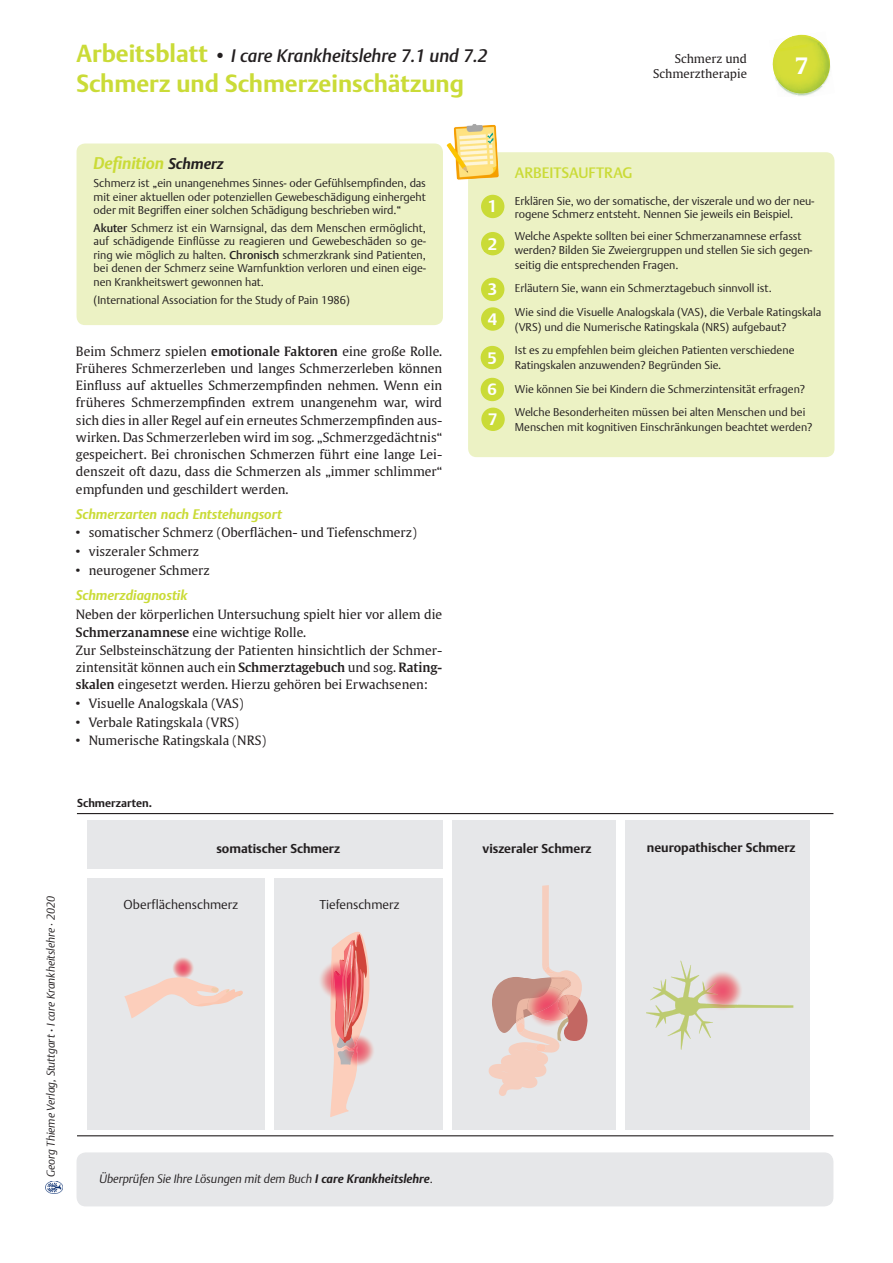
<style>
.page{position:relative;width:893px;height:1263px;background:#fff}
.page>*{position:absolute;margin:0;border:0;box-sizing:border-box;transform-origin:0 0}
.Ü1{font:700 24px "Thieme Argo 2011";color:#cadb37}
.t1{font:700 22.5px "Thieme Gulliver 2011";color:#fff}
.Ü1-2{font:italic 500 18px "Thieme Argo 2011";color:#231f20}
.ÜberschriftKästen{font:italic 700 16.5px "Thieme Argo 2011";color:#cadb37}
.t2{font:700 16.5px "Thieme Argo 2008";color:#fff}
.ÜberschriftKästen-2{font:500 15px "Thieme Argo 2011";color:#cadb37}
.Ü3{font:italic 700 13.5px "Thieme Argo 2011";color:#cadb37}
.Fließtext{font:12.75px/17.2px "Thieme Gulliver 2011";color:#231f20;text-align:justify}
.t3{font:700 12.75px "Thieme Argo 2011";color:#231f20}
.t4{font:300 12.75px "Thieme Argo 2011";color:#231f20}
.Copyright{font:italic 300 12px "Thieme Argo 2011";color:#231f20}
.Kapitel{font:12px "Thieme Gulliver 2011";color:#231f20}
.ÜberschriftKästen-3{font:300 11.25px/13.5px "Thieme Argo 2008";color:#231f20;text-align:justify}
.ÜberschriftKästen-4{font:300 11.25px/15px "Thieme Argo 2011";color:#231f20}
.Arbeitsauftrag_Frage{font:300 11.25px/13.5px "Thieme Argo 2008";color:#231f20}
.Copyright-2{font:italic 300 11.25px "Thieme Argo 2011";color:#231f20}
.Bildüberschrift{font:700 11.25px "Thieme Argo 2011";color:#231f20}
.s1{font-weight:700;font-style:normal;font-size:24px;color:#cadb37}
.s2{font-size:15px;color:#231f20}
.s3{font-weight:500}
.s4{font-weight:600}
.s5{font-weight:500;font-style:normal}
.s6{font-weight:700}
.s7{font-style:normal;font-size:11.25px}
</style>
<div class="page">
<img style="left:789px;top:93px;width:8px;height:2px">
<img style="left:797px;top:93px;width:16px;height:3px">
<img style="left:773px;top:49px;width:52px;height:44px">
<img style="left:777px;top:35px;width:43px;height:14px">
<img style="left:819px;top:42px;width:11px;height:39px">
<div style="left:77px;top:1153px;width:756px;height:53px;background:#e6e7e9;border-radius:9px"></div>
<div style="left:77px;top:1152px;width:756px;height:54px;border:2px solid #e6e7e9;border-radius:9px"></div>
<img style="left:45px;top:1181px;width:17px;height:12px">
<hr style="left:77px;top:813px;width:756px;height:1px;background:#231f20">
<hr style="left:77px;top:1135px;width:756px;height:1px;background:#231f20">
<div style="left:87px;top:820px;width:723px;height:310px;background:#e6e7e9"></div>
<img style="left:172px;top:957px;width:22px;height:22px;border-radius:11px">
<svg style="left:488px;top:885px;width:100px;height:211px"></svg>
<img style="left:532px;top:992px;width:35px;height:29px">
<img style="left:527px;top:986px;width:35px;height:27px">
<img style="left:531px;top:991px;width:31px;height:23px">
<img style="left:557px;top:995px;width:12px;height:21px">
<svg style="left:124px;top:977px;width:119px;height:41px"></svg>
<img style="left:372px;top:1045px;width:2px;height:11px">
<img style="left:320px;top:964px;width:10px;height:32px">
<svg style="left:330px;top:932px;width:42px;height:185px"></svg>
<img style="left:356px;top:969px;width:2px;height:22px">
<svg style="left:646px;top:960px;width:147px;height:90px"></svg>
<img style="left:701px;top:970px;width:42px;height:41px">
<img style="left:702px;top:982px;width:35px;height:26px">
<div style="left:87px;top:869px;width:362px;height:8px;background:#fff"></div>
<div style="left:265px;top:877px;width:9px;height:253px;background:#fff"></div>
<div style="left:444px;top:820px;width:8px;height:310px;background:#fff"></div>
<div style="left:617px;top:820px;width:8px;height:310px;background:#fff"></div>
<div style="left:468px;top:152px;width:366px;height:305px;background:#ecf2c4;border-radius:9px"></div>
<div style="left:482px;top:195px;width:22px;height:22px;background:#cadb37;border-radius:50%"></div>
<div style="left:481px;top:195px;width:23px;height:23px;border:2px solid #cadb37;border-radius:50%"></div>
<div style="left:484px;top:199px;width:17px;height:15px;background:#cadb37"></div>
<div style="left:482px;top:233px;width:22px;height:22px;background:#cadb37;border-radius:50%"></div>
<div style="left:481px;top:232px;width:23px;height:23px;border:2px solid #cadb37;border-radius:50%"></div>
<div style="left:484px;top:237px;width:17px;height:14px;background:#cadb37"></div>
<div style="left:482px;top:278px;width:22px;height:22px;background:#cadb37;border-radius:50%"></div>
<div style="left:481px;top:278px;width:23px;height:23px;border:2px solid #cadb37;border-radius:50%"></div>
<div style="left:484px;top:282px;width:17px;height:15px;background:#cadb37"></div>
<div style="left:482px;top:308px;width:22px;height:22px;background:#cadb37;border-radius:50%"></div>
<div style="left:481px;top:307px;width:23px;height:24px;border:2px solid #cadb37;border-radius:50%"></div>
<div style="left:484px;top:312px;width:17px;height:15px;background:#cadb37"></div>
<div style="left:481px;top:347px;width:22px;height:21px;background:#cadb37;border-radius:50%"></div>
<div style="left:481px;top:346px;width:23px;height:23px;border:2px solid #cadb37;border-radius:50%"></div>
<div style="left:484px;top:351px;width:16px;height:14px;background:#cadb37"></div>
<div style="left:481px;top:378px;width:22px;height:22px;background:#cadb37;border-radius:50%"></div>
<div style="left:481px;top:378px;width:23px;height:23px;border:2px solid #cadb37;border-radius:50%"></div>
<div style="left:484px;top:382px;width:16px;height:15px;background:#cadb37"></div>
<img style="left:442px;top:124px;width:66px;height:56px">
<div style="left:77px;top:144px;width:366px;height:181px;background:#ecf2c4;border-radius:9px"></div>
<div style="left:482px;top:408px;width:22px;height:22px;background:#cadb37;border-radius:50%"></div>
<div style="left:481px;top:408px;width:24px;height:23px;border:2px solid #cadb37;border-radius:50%"></div>
<div style="left:485px;top:412px;width:16px;height:15px;background:#cadb37"></div>
<p class="Ü1-2" style="left:77px;top:44px;width:412px"><span class="s1">Arbeitsblatt</span> • I care Krankheitslehre 7.1 und 7.2</p>
<p class="Ü1" style="left:77px;top:67px;width:389px">Schmerz und Schmerzeinschätzung</p>
<p class="Kapitel" style="left:675px;top:50px;width:74px">Schmerz und</p>
<p class="Kapitel" style="left:653px;top:64px;width:95px">Schmerztherapie</p>
<p class="t1" style="left:795px;top:47px;width:15px">7</p>
<p class="ÜberschriftKästen" style="left:94px;top:152px;width:132px">Definition <span class="s2">Schmerz</span></p>
<p class="ÜberschriftKästen-3" style="left:94px;top:176px;width:334px">Schmerz ist „ein unangenehmes Sinnes- oder Gefühlsempfinden, das mit einer aktuellen oder potenziellen Gewebeschädigung einhergeht oder mit Begriffen einer solchen Schädigung beschrieben wird.“</p>
<p class="ÜberschriftKästen-3" style="left:94px;top:221px;width:334px"><span class="s3">Akuter</span> Schmerz ist ein Warnsignal, das dem Menschen ermöglicht, auf schädigende Einflüsse zu reagieren und Gewebeschäden so ge&shy;ring wie möglich zu halten. <span class="s3">Chronisch</span> schmerzkrank sind Patienten, bei denen der Schmerz seine Warnfunktion verloren und einen eige&shy;nen Krankheitswert gewonnen hat.</p>
<p class="ÜberschriftKästen-3" style="left:94px;top:293px;width:258px">(International Association for the Study of Pain 1986)</p>
<p class="Fließtext" style="left:76px;top:342px;width:368px">Beim Schmerz spielen <span class="s4">emotionale Faktoren</span> eine große Rolle.<br>Früheres Schmerzerleben und langes Schmerzerleben können Einfluss auf aktuelles Schmerzempfinden nehmen. Wenn ein früheres Schmerzempfinden extrem unangenehm war, wird sich dies in aller Regel auf ein erneutes Schmerzempfinden aus&shy;wirken. Das Schmerzerleben wird im sog. „Schmerzgedächtnis“ gespeichert. Bei chronischen Schmerzen führt eine lange Lei&shy;denszeit oft dazu, dass die Schmerzen als „immer schlimmer“ empfunden und geschildert werden.</p>
<p class="Ü3" style="left:76px;top:505px;width:208px">Schmerzarten nach Entstehungsort</p>
<p class="Fließtext" style="left:76px;top:523px;width:342px">• somatischer Schmerz (Oberflächen- und Tiefenschmerz)</p>
<p class="Fließtext" style="left:76px;top:542px;width:125px">• viszeraler Schmerz</p>
<p class="Fließtext" style="left:76px;top:561px;width:135px">• neurogener Schmerz</p>
<p class="Ü3" style="left:76px;top:586px;width:113px">Schmerzdiagnostik</p>
<p class="Fließtext" style="left:76px;top:604px;width:368px;line-height:18.8px">Neben der körperlichen Untersuchung spielt hier vor allem die<br><span class="s4">Schmerzanamnese</span> eine wichtige Rolle.</p>
<p class="Fließtext" style="left:76px;top:641px;width:368px">Zur Selbsteinschätzung der Patienten hinsichtlich der Schmer&shy;zintensität können auch ein <span class="s4">Schmerztagebuch</span> und sog. <span class="s4">Rating&shy;skalen</span> eingesetzt werden. Hierzu gehören bei Erwachsenen:</p>
<p class="Fließtext" style="left:76px;top:694px;width:169px">• Visuelle Analogskala (VAS)</p>
<p class="Fließtext" style="left:76px;top:713px;width:164px">• Verbale Ratingskala (VRS)</p>
<p class="Fließtext" style="left:76px;top:731px;width:192px">• Numerische Ratingskala (NRS)</p>
<p class="Copyright-2" style="left:43px;top:1177px;width:283px;rotate:-90deg">Georg Thieme Verlag, Stuttgart <span class="s5">·</span> I care Krankheitslehre · 2020</p>
<p class="Bildüberschrift" style="left:77px;top:796px;width:76px">Schmerzarten.</p>
<p class="t3" style="left:216px;top:839px;width:125px">somatischer Schmerz</p>
<p class="t4" style="left:124px;top:896px;width:116px">Oberflächenschmerz</p>
<p class="t4" style="left:319px;top:896px;width:82px">Tiefenschmerz</p>
<p class="Copyright" style="left:99px;top:1170px;width:335px">Überprüfen Sie Ihre Lösungen mit dem Buch <span class="s6">I care Krankheitslehre</span><span class="s7">.</span></p>
<p class="t2" style="left:488px;top:195px;width:11px">1</p>
<p class="t2" style="left:488px;top:233px;width:11px">2</p>
<p class="t2" style="left:488px;top:278px;width:11px">3</p>
<p class="t2" style="left:488px;top:308px;width:11px">4</p>
<p class="t2" style="left:487px;top:347px;width:11px">5</p>
<p class="t2" style="left:487px;top:378px;width:11px">6</p>
<p class="t2" style="left:488px;top:408px;width:11px">7</p>
<p class="ÜberschriftKästen-2" style="left:515px;top:163px;width:119px">ARBEITSAUFTRAG</p>
<p class="Arbeitsauftrag_Frage" style="left:515px;top:194px;width:301px">Erklären Sie, wo der somatische, der viszerale und wo der neu&shy;rogene Schmerz entsteht. Nennen Sie jeweils ein Beispiel.</p>
<p class="Arbeitsauftrag_Frage" style="left:515px;top:229px;width:299px">Welche Aspekte sollten bei einer Schmerzanamnese erfasst werden? Bilden Sie Zweiergruppen und stellen Sie sich gegen-</p>
<p class="Arbeitsauftrag_Frage" style="left:515px;top:258px;width:165px">seitig die entsprechenden Fragen.</p>
<p class="ÜberschriftKästen-4" style="left:515px;top:280px;width:258px">Erläutern Sie, wann ein Schmerztagebuch sinnvoll ist.</p>
<p class="ÜberschriftKästen-4" style="left:515px;top:304px;width:308px">Wie sind die Visuelle Analogskala (VAS), die Verbale Ratingskala (VRS) und die Numerische Ratingskala (NRS) aufgebaut?</p>
<p class="ÜberschriftKästen-4" style="left:515px;top:342px;width:281px">Ist es zu empfehlen beim gleichen Patienten verschiedene<br>Ratingskalen anzuwenden? Begründen Sie.</p>
<p class="ÜberschriftKästen-4" style="left:515px;top:381px;width:292px">Wie können Sie bei Kindern die Schmerzintensität erfragen?</p>
<p class="ÜberschriftKästen-4" style="left:515px;top:404px;width:299px">Welche Besonderheiten müssen bei alten Menschen und bei<br>Menschen mit kognitiven Einschränkungen beachtet werden?</p>
<p class="t3" style="left:483px;top:839px;width:110px">viszeraler Schmerz</p>
<p class="t3" style="left:647px;top:839px;width:150px">neuropathischer Schmerz</p>
</div>
